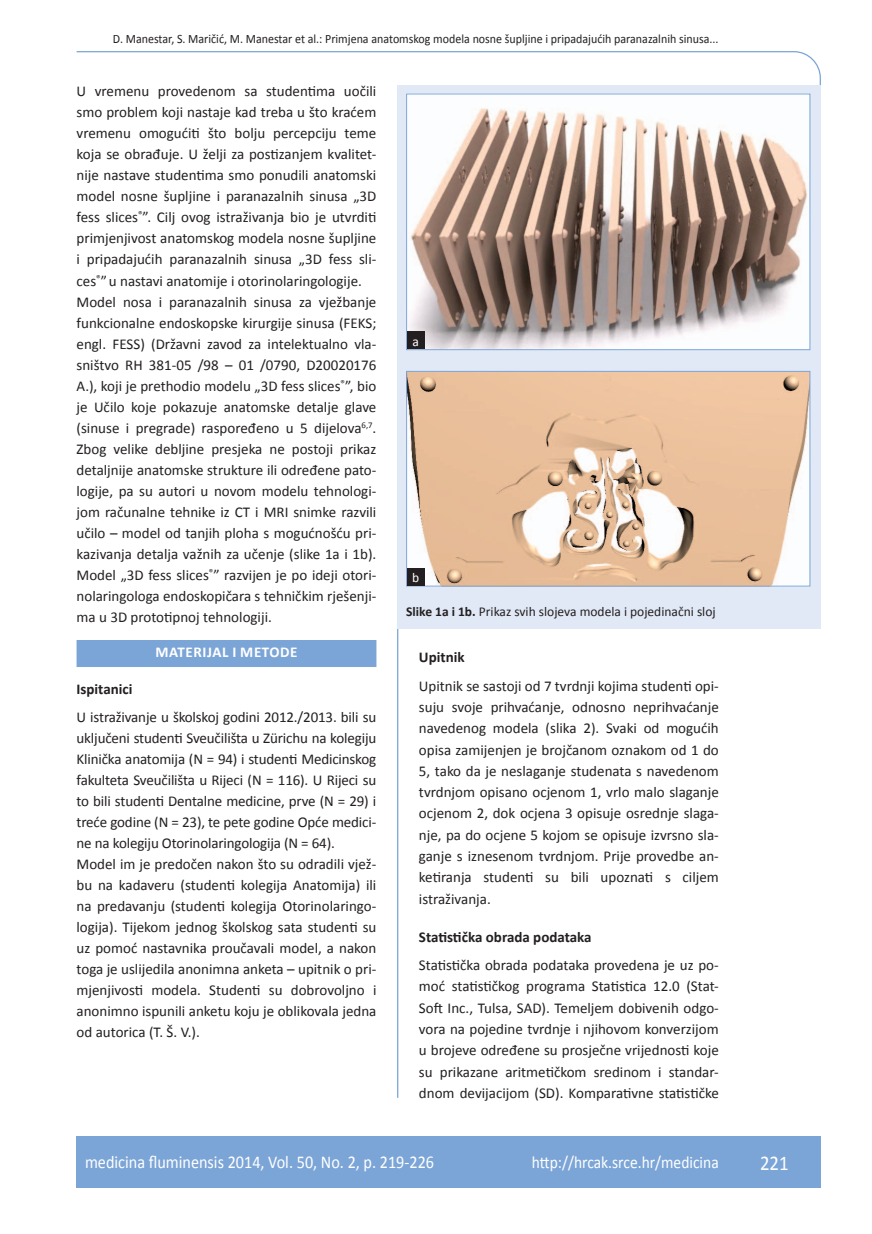
<style>
.page{position:relative;width:872px;height:1234px;background:#fff}
.page>*{position:absolute;margin:0;border:0;box-sizing:border-box;transform-origin:0 0}
.t1{font:21px "Calibri";color:#fff;scale:.9 1}
.t2{font:18px "Calibri";color:#fff;scale:.9 1}
.t3{font:17.25px "Calibri";color:#fff;scale:.9 1}
.t4{font:15px/21px "Calibri";color:#231f20}
.t5{font:700 15px "Calibri";color:#231f20}
.t6{font:700 15px "Calibri";letter-spacing:.04em;color:#fff}
.t7{font:13.5px "Calibri";color:#231f20}
.t8{font:13.5px "Calibri";color:#fff}
.t9{font:12.75px "Calibri";color:#231f20;scale:.94 1}
.s1{font-weight:700}
</style>
<div class="page">
<svg style="left:76px;top:51px;width:745px;height:275px"></svg>
<hr style="left:397px;top:628px;width:1px;height:469px;background:#7ca5d7">
<div style="left:77px;top:1135px;width:744px;height:51px;background:#7ca5d7"></div>
<div style="left:77px;top:640px;width:299px;height:27px;background:#7ca5d7"></div>
<div style="left:398px;top:85px;width:423px;height:543px;background:#e1e9f6"></div>
<img style="left:408px;top:96px;width:400px;height:252px">
<div style="left:406px;top:94px;width:404px;height:256px;border:1px solid #7ca5d7"></div>
<img style="left:408px;top:373px;width:400px;height:211px">
<div style="left:406px;top:371px;width:404px;height:215px;border:1px solid #7ca5d7"></div>
<div style="left:407px;top:331px;width:17px;height:18px;background:#231f20"></div>
<div style="left:407px;top:567px;width:17px;height:18px;background:#231f20"></div>
<p class="t9" style="left:113px;top:30px;width:646px">D. Manestar, S. Maričić, M. Manestar et al.: Primjena anatomskog modela nosne šupljine i pripadajućih paranazalnih sinusa...</p>
<p class="t4" style="left:77px;top:80px;width:301px">U vremenu provedenom sa studentima uočili smo problem koji nastaje kad treba u što kraćem vremenu omogućiti što bolju percepciju teme koja se obrađuje. U želji za postizanjem kvalitet&shy;nije nastave studentima smo ponudili anatomski model nosne šupljine i paranazalnih sinusa „3D fess slices<sup>®</sup>”. Cilj ovog istraživanja bio je utvrditi primjenjivost anatomskog modela nosne šupljine i pripadajućih paranazalnih sinusa „3D fess sli&shy;ces<sup>®</sup>” u nastavi anatomije i otorinolaringologije.<br>Model nosa i paranazalnih sinusa za vježbanje funkcionalne endoskopske kirurgije sinusa (FEKS; engl. FESS) (Državni zavod za intelektualno vla&shy;sništvo RH 381-05 /98 – 01 /0790, D20020176<br>A.), koji je prethodio modelu „3D fess slices<sup>®</sup>”, bio je Učilo koje pokazuje anatomske detalje glave (sinuse i pregrade) raspoređeno u 5 dijelova<sup>6,7</sup>.<br>Zbog velike debljine presjeka ne postoji prikaz detaljnije anatomske strukture ili određene pato&shy;logije, pa su autori u novom modelu tehnologi&shy;jom računalne tehnike iz CT i MRI snimke razvili učilo – model od tanjih ploha s mogućnošću pri&shy;kazivanja detalja važnih za učenje (slike 1a i 1b).<br>Model „3D fess slices<sup>®</sup>” razvijen je po ideji otori&shy;nolaringologa endoskopičara s tehničkim rješenji&shy;ma u 3D prototipnoj tehnologiji.</p>
<p class="t6" style="left:155px;top:643px;width:144px">MATERIJAL I METODE</p>
<p class="t5" style="left:77px;top:679px;width:57px">Ispitanici</p>
<p class="t4" style="left:77px;top:705px;width:301px">U istraživanje u školskoj godini 2012./2013. bili su uključeni studenti Sveučilišta u Zürichu na kolegiju Klinička anatomija (N = 94) i studenti Medicinskog fakulteta Sveučilišta u Rijeci (N = 116). U Rijeci su to bili studenti Dentalne medicine, prve (N = 29) i treće godine (N = 23), te pete godine Opće medici&shy;ne na kolegiju Otorinolaringologija (N = 64).<br>Model im je predočen nakon što su odradili vjež&shy;bu na kadaveru (studenti kolegija Anatomija) ili na predavanju (studenti kolegija Otorinolaringo&shy;logija). Tijekom jednog školskog sata studenti su uz pomoć nastavnika proučavali model, a nakon toga je uslijedila anonimna anketa – upitnik o pri&shy;mjenjivosti modela. Studenti su dobrovoljno i anonimno ispunili anketu koju je oblikovala jedna od autorica (T. Š. V.).</p>
<p class="t8" style="left:412px;top:332px;width:8px">a</p>
<p class="t8" style="left:412px;top:569px;width:9px">b</p>
<p class="t7" style="left:406px;top:603px;width:311px"><span class="s1">Slike 1a i 1b.</span> Prikaz svih slojeva modela i pojedinačni sloj</p>
<p class="t5" style="left:419px;top:648px;width:47px">Upitnik</p>
<p class="t4" style="left:419px;top:674px;width:301px;text-align:justify">Upitnik se sastoji od 7 tvrdnji kojima studenti opi&shy;suju svoje prihvaćanje, odnosno neprihvaćanje navedenog modela (slika 2). Svaki od mogućih opisa zamijenjen je brojčanom oznakom od 1 do 5, tako da je neslaganje studenata s navedenom tvrdnjom opisano ocjenom 1, vrlo malo slaganje ocjenom 2, dok ocjena 3 opisuje osrednje slaga&shy;nje, pa do ocjene 5 kojom se opisuje izvrsno sla&shy;ganje s iznesenom tvrdnjom. Prije provedbe an&shy;ketiranja studenti su bili upoznati s ciljem istraživanja.</p>
<p class="t5" style="left:419px;top:927px;width:174px">Statistička obrada podataka</p>
<p class="t4" style="left:419px;top:953px;width:301px;text-align:justify">Statistička obrada podataka provedena je uz po&shy;moć statističkog programa Statistica 12.0 (Stat-Soft Inc., Tulsa, SAD). Temeljem dobivenih odgo&shy;vora na pojedine tvrdnje i njihovom konverzijom u brojeve određene su prosječne vrijednosti koje su prikazane aritmetičkom sredinom i standar&shy;dnom devijacijom (SD). Komparativne statističke</p>
<p class="t2" style="left:85px;top:1150px;width:389px">medicina fluminensis 2014, Vol. 50, No. 2, p. 219-226</p>
<p class="t3" style="left:532px;top:1151px;width:209px">http://hrcak.srce.hr/medicina</p>
<h1 class="t1" style="left:760px;top:1149px;width:33px">221</h1>
</div>
